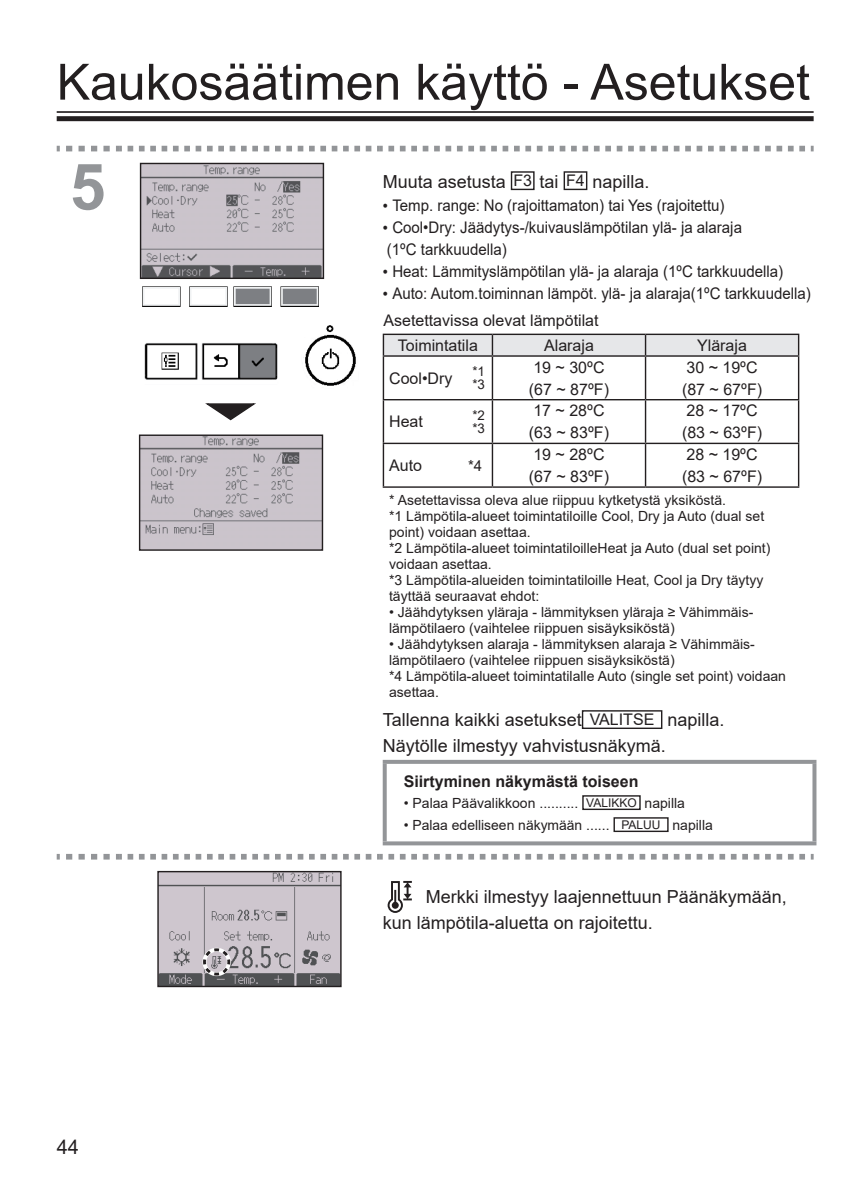
<style>
.page{position:relative;width:842px;height:1191px;background:#fff}
.page>*{position:absolute;margin:0;border:0;box-sizing:border-box;transform-origin:0 0}
.t1{font:700 64px "Arial";color:#939598}
.t2{font:50px "Arial";color:#231f20}
.t3{font:26px "Arial";color:#fff}
.t4{font:20px "Arial";color:#231f20}
.t5{font:18px/25.2px "Arial";color:#231f20}
.t6{font:16px/22px "Arial";color:#231f20;scale:.94 1}
.t7{font:16px/22px "Arial";color:#231f20}
.t8{font:700 16px "Arial";color:#231f20}
.t9{font:15px "Arial";color:#231f20}
.t10{font:14px/16px "Arial";color:#231f20}
.t11{font:13.4px/13.4px "Arial";color:#231f20}
.s1{font-size:16px}
.s2{font-family:"Koz Go Pro";font-size:18px}
.s3{font-size:12px}
</style>
<div class="page">
<hr style="left:57px;top:111px;width:757px;height:2px;background:#231f20">
<div style="left:57px;top:116px;width:757px;height:5px;background:#231f20"></div>
<svg style="left:57px;top:146px;width:3px;height:5px"></svg>
<svg style="left:66px;top:146px;width:56px;height:5px"></svg>
<svg style="left:128px;top:146px;width:686px;height:5px"></svg>
<svg style="left:57px;top:854px;width:3px;height:5px"></svg>
<svg style="left:66px;top:854px;width:56px;height:5px"></svg>
<svg style="left:128px;top:854px;width:686px;height:5px"></svg>
<img style="left:142px;top:165px;width:180px;height:112px">
<div style="left:140px;top:163px;width:184px;height:116px;border:1px solid #231f20"></div>
<img style="left:142px;top:286px;width:214px;height:100px">
<div style="left:511px;top:171px;width:24px;height:19px;border:1px solid #231f20"></div>
<div style="left:564px;top:171px;width:23px;height:19px;border:1px solid #231f20"></div>
<svg style="left:383px;top:334px;width:416px;height:21px;background:#d9dadc"></svg>
<hr style="left:383px;top:355px;width:109px;height:2px;background:#231f20">
<hr style="left:383px;top:357px;width:1px;height:42px;background:#231f20">
<hr style="left:492px;top:355px;width:153px;height:2px;background:#231f20">
<hr style="left:492px;top:357px;width:1px;height:42px;background:#231f20">
<hr style="left:645px;top:355px;width:154px;height:2px;background:#231f20">
<hr style="left:645px;top:357px;width:1px;height:42px;background:#231f20">
<hr style="left:798px;top:357px;width:1px;height:42px;background:#231f20">
<hr style="left:383px;top:399px;width:109px;height:1px;background:#231f20">
<hr style="left:383px;top:400px;width:1px;height:43px;background:#231f20">
<hr style="left:492px;top:399px;width:153px;height:1px;background:#231f20">
<hr style="left:492px;top:400px;width:1px;height:43px;background:#231f20">
<hr style="left:645px;top:399px;width:154px;height:1px;background:#231f20">
<hr style="left:645px;top:400px;width:1px;height:43px;background:#231f20">
<hr style="left:798px;top:400px;width:1px;height:43px;background:#231f20">
<hr style="left:383px;top:443px;width:109px;height:1px;background:#231f20">
<hr style="left:383px;top:444px;width:1px;height:42px;background:#231f20">
<hr style="left:492px;top:443px;width:153px;height:1px;background:#231f20">
<hr style="left:492px;top:444px;width:1px;height:42px;background:#231f20">
<hr style="left:645px;top:443px;width:154px;height:1px;background:#231f20">
<hr style="left:645px;top:444px;width:1px;height:42px;background:#231f20">
<hr style="left:798px;top:444px;width:1px;height:42px;background:#231f20">
<hr style="left:383px;top:486px;width:109px;height:2px;background:#231f20">
<hr style="left:492px;top:486px;width:153px;height:2px;background:#231f20">
<hr style="left:645px;top:486px;width:154px;height:2px;background:#231f20">
<div style="left:582px;top:710px;width:80px;height:19px;border:1px solid #231f20"></div>
<svg style="left:383px;top:760px;width:433px;height:4px;background:#96989b"></svg>
<svg style="left:383px;top:764px;width:4px;height:77px"></svg>
<svg style="left:812px;top:764px;width:4px;height:77px"></svg>
<svg style="left:383px;top:841px;width:433px;height:4px;background:#9d9fa2"></svg>
<div style="left:582px;top:795px;width:59px;height:15px;border:1px solid #231f20"></div>
<div style="left:613px;top:817px;width:56px;height:15px;border:1px solid #231f20"></div>
<img style="left:141px;top:436px;width:180px;height:113px">
<div style="left:139px;top:434px;width:184px;height:117px;border:1px solid #231f20"></div>
<img style="left:159px;top:873px;width:181px;height:112px">
<div style="left:157px;top:871px;width:185px;height:116px;border:1px solid #231f20"></div>
<svg style="left:388px;top:881px;width:24px;height:32px"></svg>
<svg style="left:205px;top:403px;width:51px;height:18px"></svg>
<svg style="left:202px;top:947px;width:30px;height:30px"></svg>
<h2 class="t2" style="left:57px;top:48px;width:755px">Kaukosäätimen käyttö - Asetukset</h2>
<h3 class="t3" style="left:65px;top:141px;width:81px">@@@</h3>
<h1 class="t1" style="left:70px;top:142px;width:37px">5</h1>
<p class="t5" style="left:383px;top:168px;width:268px">Muuta asetusta <span class="s1">F3</span> tai <span class="s1">F4</span> napilla.</p>
<p class="t6" style="left:383px;top:194px;width:365px"><span class="s2">•</span> Temp. range: No (rajoittamaton) tai Yes (rajoitettu)</p>
<p class="t6" style="left:383px;top:216px;width:384px"><span class="s2">•</span> Cool•Dry: Jäädytys-/kuivauslämpötilan ylä- ja alaraja (1ºC tarkkuudella)</p>
<p class="t6" style="left:383px;top:260px;width:427px"><span class="s2">•</span> Heat: Lämmityslämpötilan ylä- ja alaraja (1ºC tarkkuudella)</p>
<p class="t6" style="left:383px;top:280px;width:457px;line-height:27.4px"><span class="s2">•</span> Auto: Autom.toiminnan lämpöt. ylä- ja alaraja(1ºC tarkkuudella)<br>Asetettavissa olevat lämpötilat</p>
<p class="t7" style="left:398px;top:334px;width:82px">Toimintatila</p>
<p class="t7" style="left:544px;top:334px;width:51px">Alaraja</p>
<p class="t7" style="left:697px;top:334px;width:51px">Yläraja</p>
<p class="t7" style="left:389px;top:367px;width:65px">Cool•Dry</p>
<p class="t11" style="left:472px;top:364px;width:14px">*1 *3</p>
<p class="t7" style="left:529px;top:356px;width:82px">19 ~ 30ºC (67 ~ 87ºF)</p>
<p class="t7" style="left:682px;top:356px;width:82px">30 ~ 19ºC (87 ~ 67ºF)</p>
<p class="t7" style="left:389px;top:410px;width:35px">Heat</p>
<p class="t11" style="left:472px;top:408px;width:14px">*2 *3</p>
<p class="t7" style="left:529px;top:399px;width:82px">17 ~ 28ºC (63 ~ 83ºF)</p>
<p class="t7" style="left:682px;top:399px;width:82px">28 ~ 17ºC (83 ~ 63ºF)</p>
<p class="t7" style="left:389px;top:454px;width:34px">Auto</p>
<p class="t9" style="left:468px;top:455px;width:16px">*4</p>
<p class="t7" style="left:529px;top:443px;width:82px">19 ~ 28ºC (67 ~ 83ºF)</p>
<p class="t7" style="left:682px;top:443px;width:82px">28 ~ 19ºC (83 ~ 67ºF)</p>
<p class="t10" style="left:389px;top:492px;width:383px">* Asetettavissa oleva alue riippuu kytketystä yksiköstä.<br>*1 Lämpötila-alueet toimintatiloille Cool, Dry ja Auto (dual set point) voidaan asettaa.<br>*2 Lämpötila-alueet toimintatiloilleHeat ja Auto (dual set point) voidaan asettaa.<br>*3 Lämpötila-alueiden toimintatiloille Heat, Cool ja Dry täytyy täyttää seuraavat ehdot:</p>
<p class="t10" style="left:389px;top:604px;width:366px">• Jäähdytyksen yläraja - lämmityksen yläraja ≥ Vähimmäis&shy;lämpötilaero (vaihtelee riippuen sisäyksiköstä)</p>
<p class="t10" style="left:389px;top:636px;width:398px">• Jäähdytyksen alaraja - lämmityksen alaraja ≥ Vähimmäis&shy;lämpötilaero (vaihtelee riippuen sisäyksiköstä)<br>*4 Lämpötila-alueet toimintatilalle Auto (single set point) voidaan asettaa.</p>
<p class="t5" style="left:383px;top:707px;width:343px">Tallenna kaikki asetukset <span class="s1">VALITSE</span> napilla.<br>Näytölle ilmestyy vahvistusnäkymä.</p>
<p class="t8" style="left:404px;top:770px;width:236px">Siirtyminen näkymästä toiseen</p>
<p class="t10" style="left:404px;top:795px;width:283px">• Palaa Päävalikkoon .......... <span class="s3">VALIKKO</span> napilla</p>
<p class="t10" style="left:404px;top:817px;width:311px">• Palaa edelliseen näkymään ...... <span class="s3">PALUU</span> napilla</p>
<h3 class="t4" style="left:57px;top:1133px;width:24px">44</h3>
<p class="t5" style="left:383px;top:884px;width:406px;line-height:26px;text-indent:43px">Merkki ilmestyy laajennettuun Päänäkymään, kun lämpötila-aluetta on rajoitettu.</p>
</div>
